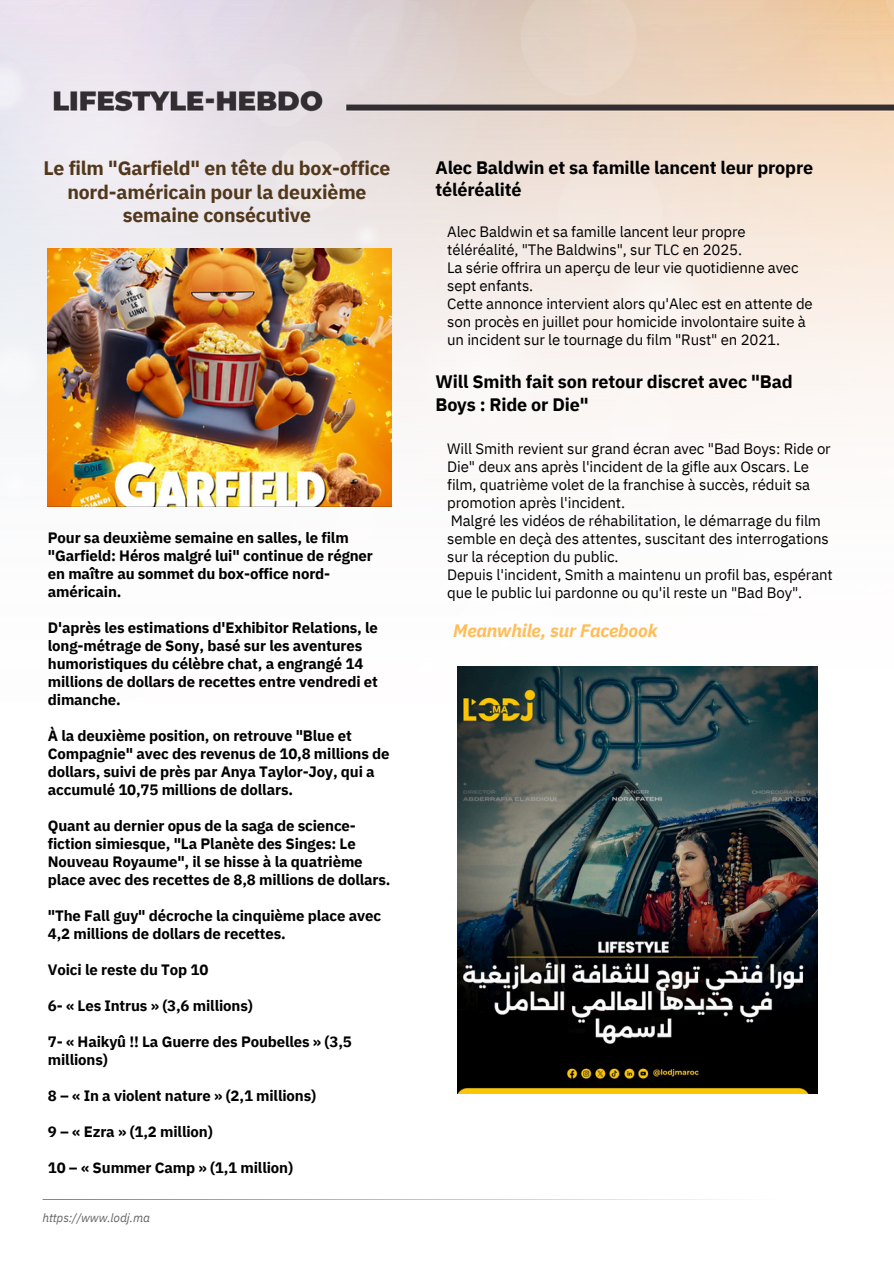
<style>
.page{position:relative;width:894px;height:1264px;background:#fff}
.page>*{position:absolute;margin:0;border:0;box-sizing:border-box;transform-origin:0 0}
.t1{font:700 19.5px/23.7px "IBM Plex Sans";letter-spacing:-.01em;color:#51381c;text-align:center}
.t2{font:700 18px/21.9px "IBM Plex Sans";letter-spacing:-.01em;color:#000}
.t3{font:italic 700 18px "IBM Plex Sans";letter-spacing:-.01em;color:#ffbd59}
.t4{font:700 15px/18px "IBM Plex Sans";letter-spacing:-.01em;color:#000}
.t5{font:15px/18px "IBM Plex Sans";letter-spacing:-.01em;color:#000}
.t6{font:italic 12px "IBM Plex Sans";letter-spacing:-.01em;color:#646464}
</style>
<div class="page">
<img style="left:0;top:0;width:893px;height:1200px">
<svg style="left:43px;top:1199px;width:807px;height:1px"></svg>
<img style="left:458px;top:666px;width:358px;height:427px">
<img style="left:48px;top:249px;width:343px;height:257px">
<h2 class="t1" style="left:43px;top:156px;width:348px">Le film "Garfield" en tête du box-office nord-américain pour la deuxième semaine consécutive</h2>
<h2 class="t4" style="left:48px;top:528px;width:326px">Pour sa deuxième semaine en salles, le film "Garfield: Héros malgré lui" continue de régner en maître au sommet du box-office nord&shy;américain.</h2>
<h2 class="t4" style="left:48px;top:618px;width:331px">D'après les estimations d'Exhibitor Relations, le long-métrage de Sony, basé sur les aventures humoristiques du célèbre chat, a engrangé 14 millions de dollars de recettes entre vendredi et dimanche.</h2>
<h2 class="t4" style="left:48px;top:726px;width:343px">À la deuxième position, on retrouve "Blue et Compagnie" avec des revenus de 10,8 millions de dollars, suivi de près par Anya Taylor-Joy, qui a accumulé 10,75 millions de dollars.</h2>
<h2 class="t4" style="left:48px;top:816px;width:344px">Quant au dernier opus de la saga de science&shy;fiction simiesque, "La Planète des Singes: Le Nouveau Royaume", il se hisse à la quatrième place avec des recettes de 8,8 millions de dollars.</h2>
<h2 class="t4" style="left:48px;top:906px;width:335px">"The Fall guy" décroche la cinquième place avec<br>4,2 millions de dollars de recettes.</h2>
<h2 class="t4" style="left:48px;top:960px;width:162px">Voici le reste du Top 10</h2>
<h2 class="t4" style="left:48px;top:996px;width:206px">6- « Les Intrus » (3,6 millions)</h2>
<h2 class="t4" style="left:48px;top:1032px;width:305px">7- « Haikyû !! La Guerre des Poubelles » (3,5 millions)</h2>
<h1 class="t4" style="left:48px;top:1086px;width:270px">8 – « In a violent nature » (2,1 millions)</h1>
<p class="t4" style="left:48px;top:1122px;width:166px">9 – « Ezra » (1,2 million)</p>
<p class="t4" style="left:48px;top:1158px;width:247px">10 – « Summer Camp » (1,1 million)</p>
<h3 class="t6" style="left:43px;top:1209px;width:109px">https://www.lodj.ma</h3>
<p class="t2" style="left:435px;top:156px;width:379px">Alec Baldwin et sa famille lancent leur propre téléréalité</p>
<h1 class="t5" style="left:447px;top:223px;width:367px">Alec Baldwin et sa famille lancent leur propre téléréalité, "The Baldwins", sur TLC en 2025.<br>La série offrira un aperçu de leur vie quotidienne avec sept enfants.<br>Cette annonce intervient alors qu'Alec est en attente de son procès en juillet pour homicide involontaire suite à un incident sur le tournage du film "Rust" en 2021.</h1>
<h3 class="t2" style="left:435px;top:370px;width:358px;line-height:22.5px">Will Smith fait son retour discret avec "Bad<br>Boys : Ride or Die"</h3>
<h2 class="t5" style="left:447px;top:439px;width:387px">Will Smith revient sur grand écran avec "Bad Boys: Ride or Die" deux ans après l'incident de la gifle aux Oscars. Le film, quatrième volet de la franchise à succès, réduit sa promotion après l'incident.<br>Malgré les vidéos de réhabilitation, le démarrage du film semble en deçà des attentes, suscitant des interrogations sur la réception du public.<br>Depuis l'incident, Smith a maintenu un profil bas, espérant que le public lui pardonne ou qu'il reste un "Bad Boy".</h2>
<h2 class="t3" style="left:453px;top:619px;width:206px">Meanwhile, sur Facebook</h2>
</div>
